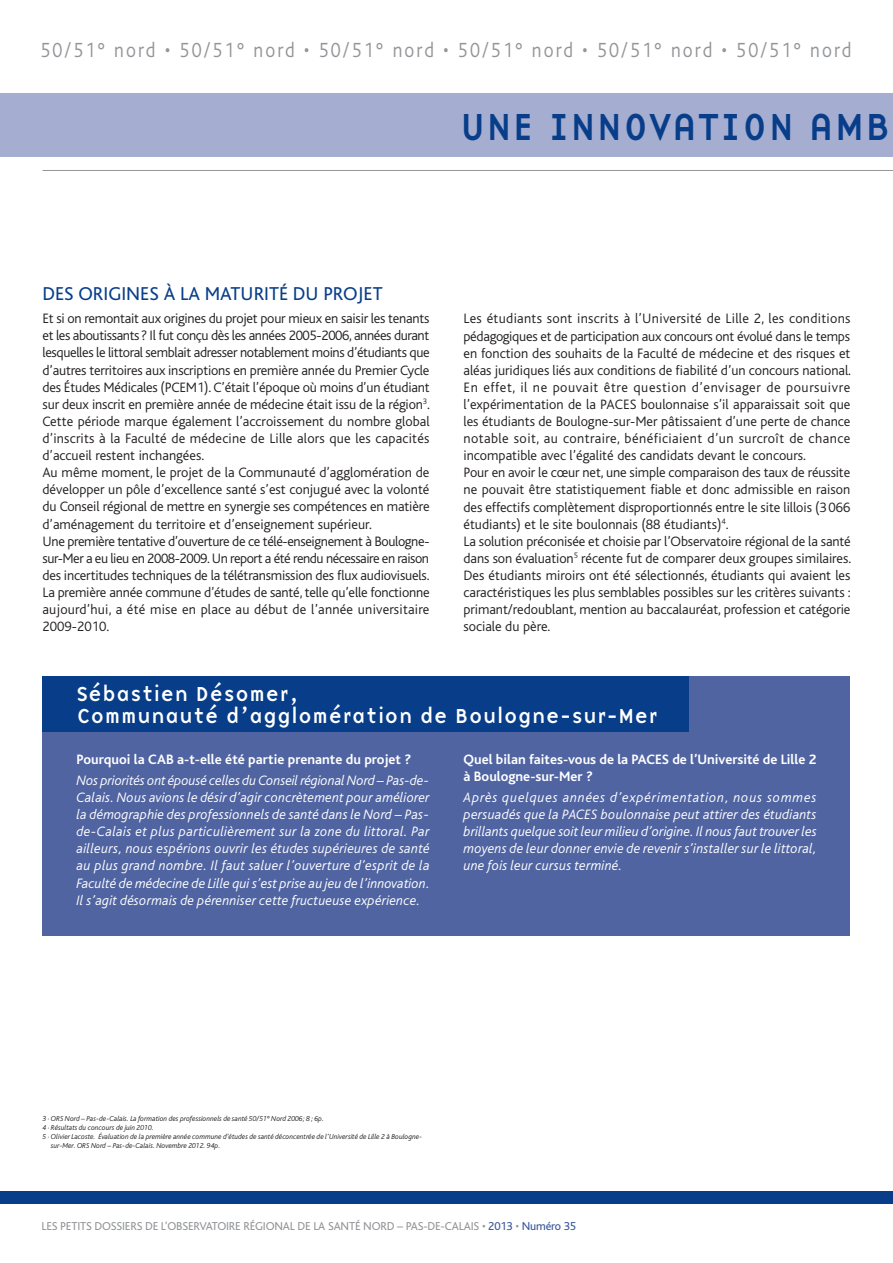
<style>
.page{position:relative;width:893px;height:1263px;background:#fff}
.page>*{position:absolute;margin:0;border:0;box-sizing:border-box;transform-origin:0 0}
.t1{font:39px "Base Nine";letter-spacing:.01em;color:#083e89}
.t2{font:300 21.45px "Bliss";letter-spacing:.11em;color:#939598;scale:.9 1}
.t3{font:21px/22.5px "Base Nine";color:#fff}
.t4{font:19.5px "Bliss";color:#083e89}
.t5{font:300 14.25px/17.1px "Bliss";color:#231f20}
.t6{font:italic 300 14.25px/17.1px "Bliss";letter-spacing:.01em;color:#fff;text-align:justify}
.t7{font:700 14.25px/17.1px "Bliss";color:#fff}
.t8{font:12px "Bliss";letter-spacing:-.015em;color:#939598}
.t9{font:italic 300 7.5px "Bliss";color:#231f20}
.s1{color:#3a5799}
</style>
<div class="page">
<div style="left:43px;top:676px;width:807px;height:259px;background:#5064a2"></div>
<div style="left:43px;top:676px;width:646px;height:55px;background:#083e89"></div>
<div style="left:0;top:94px;width:893px;height:63px;background:#a5add1"></div>
<div style="left:0;top:1191px;width:893px;height:12px;background:#083e89"></div>
<hr style="left:43px;top:170px;width:850px;height:1px;background:#939598">
<h2 class="t2" style="left:40px;top:38px;width:903px">50/51° nord • 50/51° nord • 50/51° nord • 50/51° nord • 50/51° nord • 50/51° nord</h2>
<h1 class="t1" style="left:460px;top:99px;width:433px">UNE INNOVATION AMB</h1>
<h3 class="t4" style="left:43px;top:283px;width:342px">DES ORIGINES À LA MATURITÉ DU PROJET</h3>
<p class="t5" style="left:43px;top:310px;width:389px">Et si on remontait aux origines du projet pour mieux en saisir les tenants et les aboutissants? Il fut conçu dès les années 2005-2006, années durant lesquelles le littoral semblait adresser notablement moins d’étudiants que d’autres territoires aux inscriptions en première année du Premier Cycle des Études Médicales (PCEM1). C’était l’époque où moins d’un étudiant sur deux inscrit en première année de médecine était issu de la région<sup>3</sup>.<br>Cette période marque également l’accroissement du nombre global d’inscrits à la Faculté de médecine de Lille alors que les capacités d’accueil restent inchangées.<br>Au même moment, le projet de la Communauté d’agglomération de développer un pôle d’excellence santé s’est conjugué avec la volonté du Conseil régional de mettre en synergie ses compétences en matière d’aménagement du territoire et d’enseignement supérieur.<br>Une première tentative d’ouverture de ce télé-enseignement à Boulogne&shy;sur-Mer a eu lieu en 2008-2009. Un report a été rendu nécessaire en raison des incertitudes techniques de la télétransmission des flux audiovisuels.<br>La première année commune d’études de santé, telle qu’elle fonctionne aujourd’hui, a été mise en place au début de l’année universitaire 2009-2010.</p>
<p class="t5" style="left:463px;top:310px;width:389px">Les étudiants sont inscrits à l’Université de Lille 2, les conditions pédagogiques et de participation aux concours ont évolué dans le temps en fonction des souhaits de la Faculté de médecine et des risques et aléas juridiques liés aux conditions de fiabilité d’un concours national.<br>En effet, il ne pouvait être question d’envisager de poursuivre l’expérimentation de la PACES boulonnaise s’il apparaissait soit que les étudiants de Boulogne-sur-Mer pâtissaient d’une perte de chance notable soit, au contraire, bénéficiaient d’un surcroît de chance incompatible avec l’égalité des candidats devant le concours.<br>Pour en avoir le cœur net, une simple comparaison des taux de réussite ne pouvait être statistiquement fiable et donc admissible en raison des effectifs complètement disproportionnés entre le site lillois (3 066 étudiants) et le site boulonnais (88 étudiants)<sup>4</sup>.<br>La solution préconisée et choisie par l’Observatoire régional de la santé dans son évaluation<sup>5</sup> récente fut de comparer deux groupes similaires.<br>Des étudiants miroirs ont été sélectionnés, étudiants qui avaient les caractéristiques les plus semblables possibles sur les critères suivants : primant/redoublant, mention au baccalauréat, profession et catégorie sociale du père.</p>
<h3 class="t3" style="left:77px;top:682px;width:583px">Sébastien Désomer,<br>Communauté d’agglomération de Boulogne-sur-Mer</h3>
<p class="t7" style="left:77px;top:751px;width:336px">Pourquoi la CAB a-t-elle été partie prenante du projet ?</p>
<p class="t6" style="left:77px;top:772px;width:355px">Nos priorités ont épousé celles du Conseil régional Nord – Pas-de-Calais. Nous avions le désir d’agir concrètement pour améliorer la démographie des professionnels de santé dans le Nord – Pas&shy;de-Calais et plus particulièrement sur la zone du littoral. Par ailleurs, nous espérions ouvrir les études supérieures de santé au plus grand nombre. Il faut saluer l’ouverture d’esprit de la Faculté de médecine de Lille qui s’est prise au jeu de l’innovation.<br>Il s’agit désormais de pérenniser cette fructueuse expérience.</p>
<p class="t7" style="left:463px;top:751px;width:354px">Quel bilan faites-vous de la PACES de l’Université de Lille 2 à Boulogne-sur-Mer ?</p>
<p class="t6" style="left:463px;top:789px;width:355px">Après quelques années d’expérimentation, nous sommes persuadés que la PACES boulonnaise peut attirer des étudiants brillants quelque soit leur milieu d’origine. Il nous faut trouver les moyens de leur donner envie de revenir s’installer sur le littoral, une fois leur cursus terminé.</p>
<p class="t9" style="left:43px;top:1115px;width:283px">3 · ORS Nord – Pas-de-Calais. La formation des professionnels de santé 50/51° Nord 2006; 8 ; 6p.</p>
<p class="t9" style="left:43px;top:1124px;width:113px">4 · Résultats du concours de juin 2010.</p>
<p class="t9" style="left:43px;top:1133px;width:381px">5 · Olivier Lacoste. Évaluation de la première année commune d’études de santé déconcentrée de l’Université de Lille 2 à Boulogne-</p>
<p class="t9" style="left:51px;top:1142px;width:171px">sur-Mer. ORS Nord – Pas-de-Calais. Novembre 2012. 94p.</p>
<p class="t8" style="left:41px;top:1219px;width:536px">LES PETITS DOSSIERS DE L’OBSERVATOIRE RÉGIONAL DE LA SANTÉ NORD – PAS-DE-CALAIS • <span class="s1">2013</span> • <span class="s1">Numéro 35</span></p>
</div>
